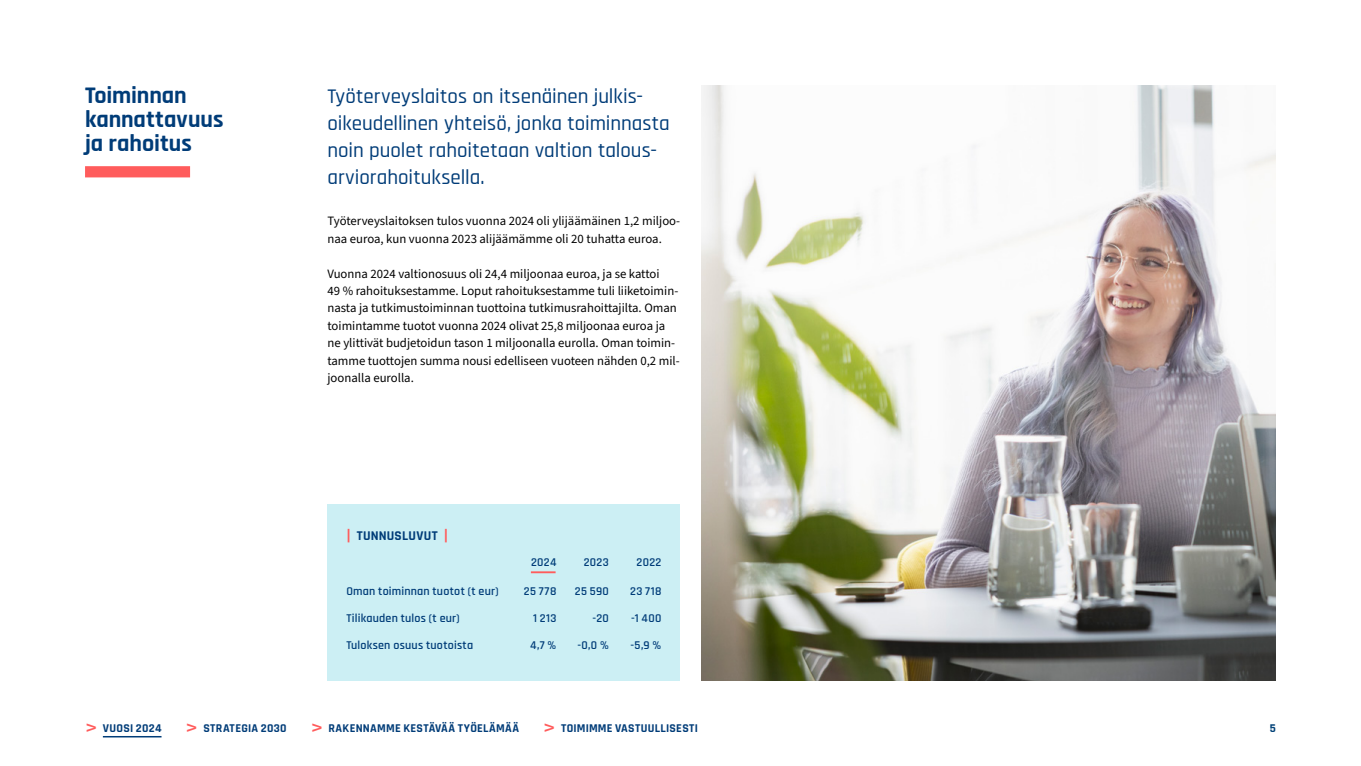
<style>
.page{position:relative;width:1361px;height:766px;background:#fff}
.page>*{position:absolute;margin:0;border:0;box-sizing:border-box;transform-origin:0 0}
.t1{font:700 24px/24px "Rajdhani";color:#003c78}
.t2{font:500 21px/27px "Rajdhani";color:#003c78}
.t3{font:700 13.5px "Rajdhani";letter-spacing:.02em;color:#003c78}
.t4{font:12.75px/17.5px "Source Sans 3";color:#000}
.t5{font:600 12px "Rajdhani";letter-spacing:.02em;color:#003c78}
.t6{font:700 12px "Rajdhani";letter-spacing:.025em;color:#003c78}
.t7{font:700 12px "Rajdhani";color:#004177}
.s1{font-family:"Segoe UI";color:#ff5c5c}
.s2{font-weight:600;font-size:22.5px;color:#ff5c5c}
</style>
<div class="page">
<hr style="left:103px;top:735px;width:58px;height:2px;background:#003c78">
<img style="left:702px;top:85px;width:574px;height:595px">
<div style="left:327px;top:504px;width:353px;height:176px;background:#cceff4"></div>
<hr style="left:531px;top:571px;width:24px;height:2px;background:#ff5c5c">
<div style="left:85px;top:166px;width:105px;height:11px;background:#ff5c5c"></div>
<h1 class="t1" style="left:85px;top:84px;width:140px">Toiminnan kannattavuus ja rahoitus</h1>
<h2 class="t2" style="left:327px;top:83px;width:344px">Työterveyslaitos on itsenäinen julkis&shy;oikeudellinen yhteisö, jonka toiminnasta noin puolet rahoitetaan valtion talous&shy;arviorahoituksella.</h2>
<p class="t4" style="left:327px;top:212px;width:354px">Työterveyslaitoksen tulos vuonna 2024 oli ylijäämäinen 1,2 miljoo&shy;naa euroa, kun vuonna 2023 alijäämämme oli 20 tuhatta euroa.</p>
<p class="t4" style="left:327px;top:264px;width:354px">Vuonna 2024 valtionosuus oli 24,4 miljoonaa euroa, ja se kattoi<br>49 % rahoituksestamme. Loput rahoituksestamme tuli liiketoimin&shy;nasta ja tutkimustoiminnan tuottoina tutkimusrahoittajilta. Oman toimintamme tuotot vuonna 2024 olivat 25,8 miljoonaa euroa ja ne ylittivät budjetoidun tason 1 miljoonalla eurolla. Oman toimin&shy;tamme tuottojen summa nousi edelliseen vuoteen nähden 0,2 mil&shy;joonalla eurolla.</p>
<p class="t3" style="left:346px;top:527px;width:103px"><span class="s1">|</span> TUNNUSLUVUT <span class="s1">|</span></p>
<p class="t5" style="left:531px;top:555px;width:27px">2024</p>
<p class="t5" style="left:584px;top:555px;width:27px">2023</p>
<p class="t5" style="left:636px;top:555px;width:26px">2022</p>
<p class="t5" style="left:346px;top:584px;width:154px">Oman toiminnan tuotot (t eur)</p>
<p class="t5" style="left:524px;top:584px;width:34px">25 778</p>
<p class="t5" style="left:575px;top:584px;width:36px">25 590</p>
<p class="t5" style="left:630px;top:584px;width:33px">23 718</p>
<p class="t5" style="left:346px;top:611px;width:115px">Tilikauden tulos (t eur)</p>
<p class="t5" style="left:533px;top:611px;width:25px">1 213</p>
<p class="t5" style="left:592px;top:611px;width:18px">-20</p>
<p class="t5" style="left:631px;top:611px;width:32px">-1 400</p>
<p class="t5" style="left:346px;top:638px;width:128px">Tuloksen osuus tuotoista</p>
<p class="t5" style="left:530px;top:638px;width:28px">4,7 %</p>
<p class="t5" style="left:577px;top:638px;width:33px">-0,0 %</p>
<p class="t5" style="left:630px;top:638px;width:32px">-5,9 %</p>
<p class="t6" style="left:85px;top:720px;width:614px"><span class="s2">&gt;</span> VUOSI 2024 <span class="s2">&gt;</span> STRATEGIA 2030 <span class="s2">&gt;</span> RAKENNAMME KESTÄVÄÄ TYÖELÄMÄÄ <span class="s2">&gt;</span> TOIMIMME VASTUULLISESTI</p>
<p class="t7" style="left:1270px;top:720px;width:8px">5</p>
</div>
